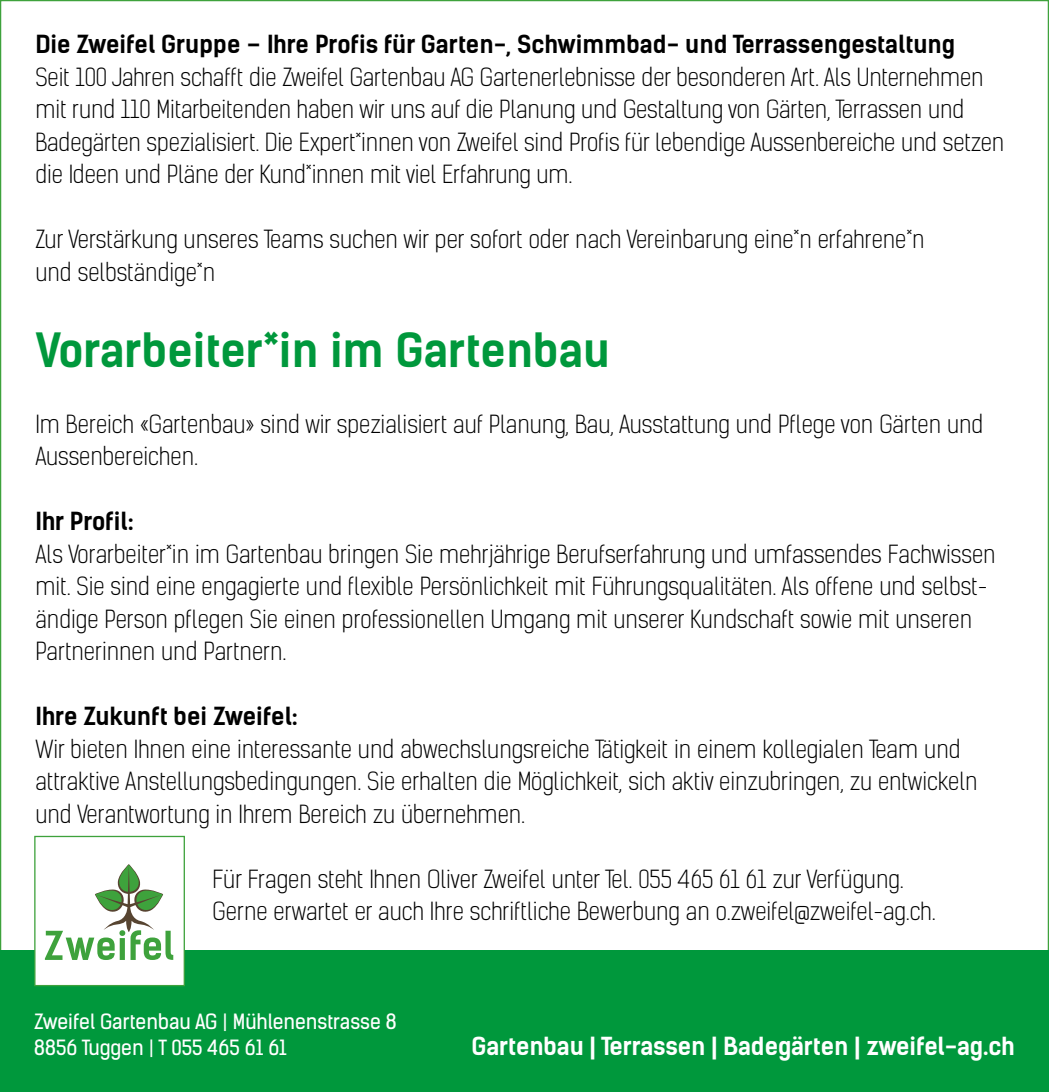
<style>
.page{position:relative;width:1049px;height:1092px;background:#fff}
.page>*{position:absolute;margin:0;border:0;box-sizing:border-box;transform-origin:0 0}
.t1{font:700 45px "Kelson Sans";color:#00983c}
.t2{font:300 23.75px/32.5px "Kelson Sans";color:#000}
.t3{font:700 23.75px "Kelson Sans";color:#000}
.t4{font:700 23.75px "Kelson Sans";letter-spacing:-.005em;color:#fff}
.t5{font:20px/26.2px "Kelson Sans";color:#fff}
</style>
<div class="page">
<div style="left:0;top:950px;width:1049px;height:141px;background:#00983c"></div>
<div style="left:34px;top:835px;width:151px;height:151px;background:#fff;border:1px solid #3ea23c"></div>
<svg style="left:45px;top:864px;width:128px;height:95px"></svg>
<p class="t3" style="left:35px;top:30px;width:921px">Die Zweifel Gruppe – Ihre Profis für Garten-, Schwimmbad- und Terrassengestaltung</p>
<p class="t2" style="left:35px;top:61px;width:970px">Seit 100 Jahren schafft die Zweifel Gartenbau AG Gartenerlebnisse der besonderen Art. Als Unternehmen mit rund 110 Mitarbeitenden haben wir uns auf die Planung und Gestaltung von Gärten, Terrassen und Badegärten spezialisiert. Die Expert*innen von Zweifel sind Profis für lebendige Aussenbereiche und setzen die Ideen und Pläne der Kund*innen mit viel Erfahrung um.</p>
<p class="t2" style="left:35px;top:224px;width:891px">Zur Verstärkung unseres Teams suchen wir per sofort oder nach Vereinbarung eine*n erfahrene*n und selbständige*n</p>
<h1 class="t1" style="left:35px;top:323px;width:576px">Vorarbeiter*in im Gartenbau</h1>
<p class="t2" style="left:35px;top:408px;width:949px">Im Bereich «Gartenbau» sind wir spezialisiert auf Planung, Bau, Ausstattung und Pflege von Gärten und<br>Aussenbereichen.</p>
<p class="t3" style="left:35px;top:506px;width:100px">Ihr Profil:</p>
<p class="t2" style="left:35px;top:538px;width:962px">Als Vorarbeiter*in im Gartenbau bringen Sie mehrjährige Berufserfahrung und umfassendes Fachwissen mit. Sie sind eine engagierte und flexible Persönlichkeit mit Führungsqualitäten. Als offene und selbst&shy;ändige Person pflegen Sie einen professionellen Umgang mit unserer Kundschaft sowie mit unseren Partnerinnen und Partnern.</p>
<p class="t3" style="left:35px;top:701px;width:264px">Ihre Zukunft bei Zweifel:</p>
<p class="t2" style="left:35px;top:733px;width:944px">Wir bieten Ihnen eine interessante und abwechslungsreiche Tätigkeit in einem kollegialen Team und attraktive Anstellungsbedingungen. Sie erhalten die Möglichkeit, sich aktiv einzubringen, zu entwickeln und Verantwortung in Ihrem Bereich zu übernehmen.</p>
<p class="t2" style="left:213px;top:863px;width:724px">Für Fragen steht Ihnen Oliver Zweifel unter Tel. 055 465 61 61 zur Verfügung.<br>Gerne erwartet er auch Ihre schriftliche Bewerbung an o.zweifel@zweifel-ag.ch.</p>
<p class="t5" style="left:34px;top:1007px;width:364px">Zweifel Gartenbau AG | Mühlenenstrasse 8<br>8856 Tuggen | T 055 465 61 61</p>
<p class="t4" style="left:472px;top:1031px;width:545px">Gartenbau | Terrassen | Badegärten | zweifel-ag.ch</p>
</div>
